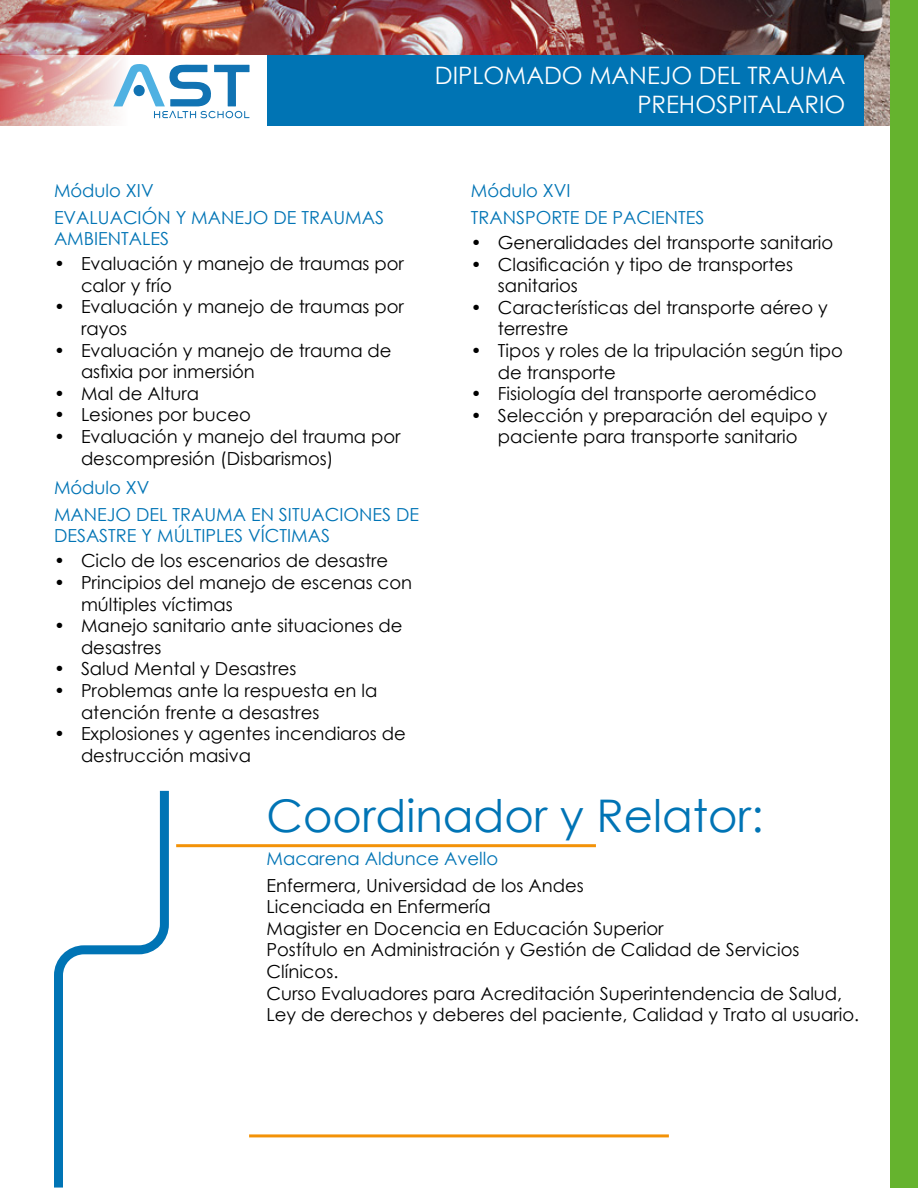
<style>
.page{position:relative;width:918px;height:1188px;background:#fff}
.page>*{position:absolute;margin:0;border:0;box-sizing:border-box;transform-origin:0 0}
.t1{font:45px "Century Gothic";color:#0074b5}
.t2{font:24px/28.8px "Century Gothic";color:#fff;text-align:right}
.t3{font:18px/21.6px "Century Gothic";color:#000}
.t4{font:18px/21.6px "Century Gothic";color:#0074b5}
</style>
<div class="page">
<img style="left:0;top:0;width:890px;height:126px">
<svg style="left:0;top:55px;width:268px;height:71px"></svg>
<div style="left:268px;top:55px;width:596px;height:71px;background:#0074b4"></div>
<svg style="left:113px;top:64px;width:137px;height:54px"></svg>
<hr style="left:249px;top:1134px;width:420px;height:3px;background:#f39207">
<hr style="left:176px;top:844px;width:420px;height:3px;background:#f39207">
<svg style="left:54px;top:790px;width:115px;height:398px"></svg>
<div style="left:890px;top:0;width:28px;height:1188px;background:#65b32e"></div>
<h2 class="t2" style="left:435px;top:60px;width:412px">DIPLOMADO MANEJO DEL TRAUMA<br>PREHOSPITALARIO</h2>
<p class="t4" style="left:54px;top:179px;width:101px">Módulo XIV</p>
<p class="t4" style="left:54px;top:206px;width:332px">EVALUACIÓN Y MANEJO DE TRAUMAS<br>AMBIENTALES</p>
<p class="t3" style="left:81px;top:253px;width:325px;text-indent:-27px">• Evaluación y manejo de traumas por calor y frío</p>
<p class="t3" style="left:81px;top:296px;width:325px;text-indent:-27px">• Evaluación y manejo de traumas por rayos</p>
<p class="t3" style="left:81px;top:339px;width:312px;text-indent:-27px">• Evaluación y manejo de trauma de asfixia por inmersión</p>
<p class="t3" style="left:54px;top:382px;width:147px">• Mal de Altura</p>
<p class="t3" style="left:54px;top:404px;width:198px">• Lesiones por buceo</p>
<p class="t3" style="left:81px;top:425px;width:321px;text-indent:-27px">• Evaluación y manejo del trauma por descompresión (Disbarismos)</p>
<p class="t4" style="left:54px;top:476px;width:97px">Módulo XV</p>
<p class="t4" style="left:54px;top:503px;width:367px">MANEJO DEL TRAUMA EN SITUACIONES DE<br>DESASTRE Y MÚLTIPLES VÍCTIMAS</p>
<p class="t3" style="left:54px;top:550px;width:336px">• Ciclo de los escenarios de desastre</p>
<p class="t3" style="left:81px;top:571px;width:333px;text-indent:-27px">• Principios del manejo de escenas con múltiples víctimas</p>
<p class="t3" style="left:81px;top:615px;width:323px;text-indent:-27px">• Manejo sanitario ante situaciones de desastres</p>
<p class="t3" style="left:54px;top:658px;width:244px">• Salud Mental y Desastres</p>
<p class="t3" style="left:81px;top:679px;width:298px;text-indent:-27px">• Problemas ante la respuesta en la atención frente a desastres</p>
<p class="t3" style="left:81px;top:723px;width:326px;text-indent:-27px">• Explosiones y agentes incendiaros de destrucción masiva</p>
<p class="t4" style="left:471px;top:179px;width:101px">Módulo XVI</p>
<p class="t3" style="left:471px;top:231px;width:364px">• Generalidades del transporte sanitario</p>
<p class="t3" style="left:498px;top:253px;width:297px;text-indent:-27px">• Clasificación y tipo de transportes sanitarios</p>
<p class="t3" style="left:498px;top:296px;width:331px;text-indent:-27px">• Características del transporte aéreo y terrestre</p>
<p class="t3" style="left:498px;top:339px;width:347px;text-indent:-27px">• Tipos y roles de la tripulación según tipo de transporte</p>
<p class="t3" style="left:471px;top:383px;width:347px">• Fisiología del transporte aeromédico</p>
<p class="t3" style="left:471px;top:404px;width:358px;text-align:center">• Selección y preparación del equipo y paciente para transporte sanitario</p>
<p class="t4" style="left:471px;top:206px;width:235px">TRANSPORTE DE PACIENTES</p>
<h1 class="t1" style="left:267px;top:785px;width:499px">Coordinador y Relator:</h1>
<p class="t3" style="left:267px;top:874px;width:594px">Enfermera, Universidad de los Andes<br>Licenciada en Enfermería<br>Magister en Docencia en Educación Superior<br>Postítulo en Administración y Gestión de Calidad de Servicios Clínicos.<br>Curso Evaluadores para Acreditación Superintendencia de Salud, Ley de derechos y deberes del paciente, Calidad y Trato al usuario.</p>
<p class="t4" style="left:267px;top:847px;width:233px">Macarena Aldunce Avello</p>
</div>
